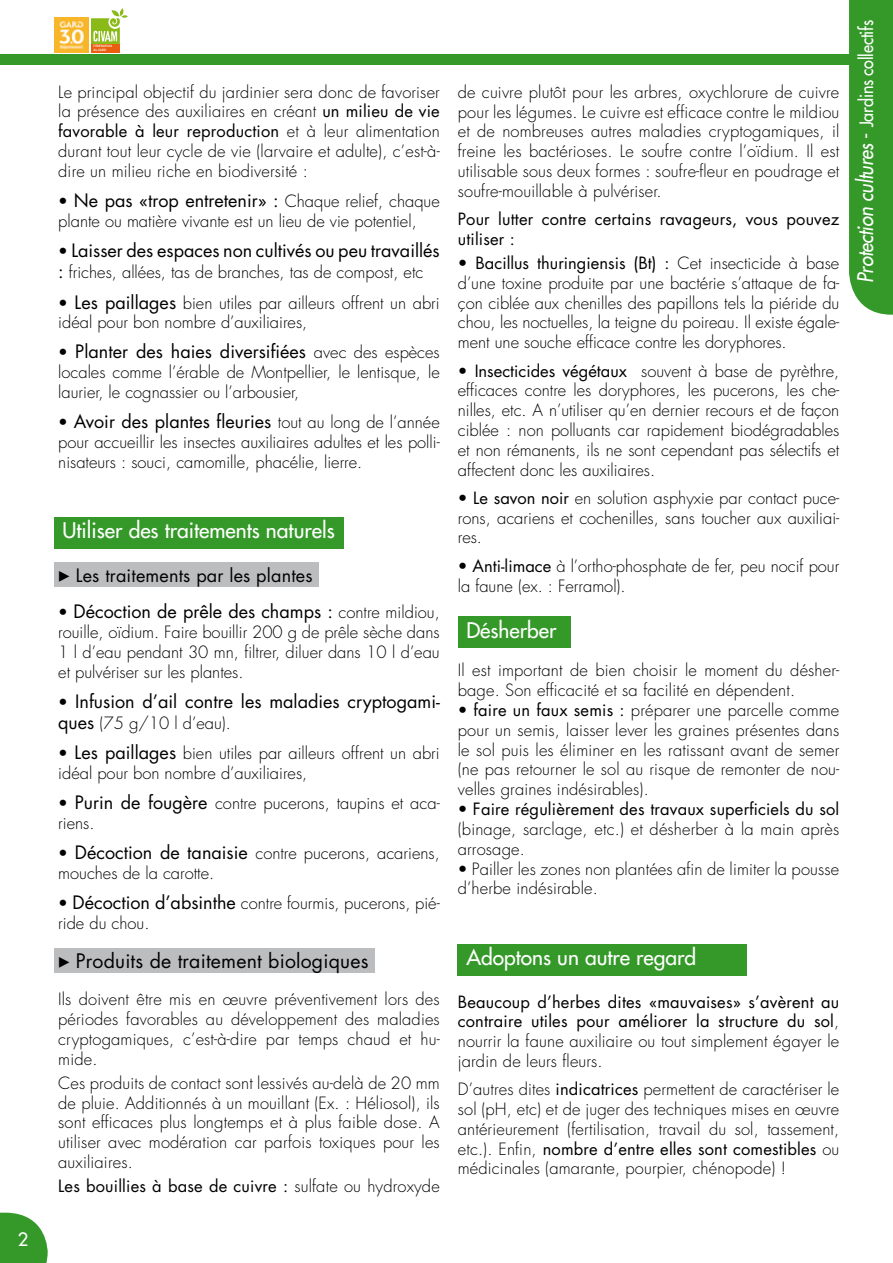
<style>
.page{position:relative;width:893px;height:1263px;background:#fff}
.page>*{position:absolute;margin:0;border:0;box-sizing:border-box;transform-origin:0 0}
.t1{font:21px "Futura";color:#fff}
.t2{font:italic 21px "Futura";color:#fff;scale:.9 1}
.t3{font:19.5px "Futura";letter-spacing:.01em;color:#000}
.t4{font:18px "Futura";color:#000}
.t5{font:18px "Futura";color:#fff}
.t6{font:300 16.5px/19.8px "Futura";color:#000}
.t7{font:16.5px/19.8px "Futura";letter-spacing:.01em;color:#000}
.t8{font:600 3.3px/4.1px "Source Sans Pro";color:#fff}
.s1{font-weight:400}
.s2{font-size:16.5px}
.s3{font-weight:300;font-size:16.5px}
.s4{font-weight:400;font-size:18px}
.s5{font-family:"Source Sans Pro";font-weight:700;font-size:19.5px}
.s6{font-family:"Source Sans Pro";font-weight:700}
.s7{font-weight:300}
.s8{font-style:normal}
.s9{font-style:normal;font-size:18px}
</style>
<div class="page">
<div style="left:0;top:54px;width:887px;height:11px;background:#359929"></div>
<div style="left:849px;top:0;width:44px;height:315px;background:#359929"></div>
<svg style="left:0;top:1213px;width:48px;height:50px;background:#51a747"></svg>
<img style="left:54px;top:18px;width:35px;height:35px">
<div style="left:91px;top:44px;width:29px;height:8px;background:#e95e0f"></div>
<svg style="left:91px;top:8px;width:37px;height:36px"></svg>
<div style="left:54px;top:517px;width:289px;height:31px;background:#359929"></div>
<div style="left:458px;top:617px;width:112px;height:31px;background:#359929"></div>
<div style="left:54px;top:562px;width:265px;height:25px;background:#bcbdbf"></div>
<div style="left:54px;top:948px;width:321px;height:25px;background:#bcbdbf"></div>
<div style="left:458px;top:944px;width:289px;height:31px;background:#359929"></div>
<p class="t5" style="left:18px;top:1228px;width:12px">2</p>
<p class="t8" style="left:94px;top:44px;width:20px">FÉDÉRATION du GARD</p>
<p class="t6" style="left:58px;top:82px;width:383px;text-align:justify">Le principal objectif du jardinier sera donc de favoriser la présence des auxiliaires en créant <span class="s1">un milieu de vie favorable à leur reproduction</span> et à leur alimentation durant tout leur cycle de vie (larvaire et adulte), c’est-à&shy;dire un milieu riche en biodiversité :</p>
<p class="t4" style="left:58px;top:189px;width:383px"><span class="s2">•</span> Ne pas «trop entretenir» : <span class="s3">Chaque relief, chaque</span></p>
<p class="t6" style="left:58px;top:211px;width:360px">plante ou matière vivante est un lieu de vie potentiel,</p>
<p class="t4" style="left:58px;top:239px;width:383px"><span class="s2">•</span> Laisser des espaces non cultivés ou peu travaillés</p>
<p class="t6" style="left:58px;top:263px;width:367px"><span class="s4">:</span> friches, allées, tas de branches, tas de compost, etc</p>
<p class="t6" style="left:58px;top:293px;width:383px"><span class="s1">•</span> <span class="s4">Les paillages</span> bien utiles par ailleurs offrent un abri idéal pour bon nombre d’auxiliaires,</p>
<p class="t4" style="left:58px;top:340px;width:383px"><span class="s2">•</span> Planter des haies diversifiées <span class="s3">avec des espèces</span></p>
<p class="t6" style="left:58px;top:363px;width:383px">locales comme l’érable de Montpellier, le lentisque, le laurier, le cognassier ou l’arbousier,</p>
<p class="t4" style="left:58px;top:410px;width:383px"><span class="s2">•</span> Avoir des plantes fleuries <span class="s3">tout au long de l’année</span></p>
<p class="t6" style="left:58px;top:433px;width:383px">pour accueillir les insectes auxiliaires adultes et les polli&shy;nisateurs : souci, camomille, phacélie, lierre.</p>
<p class="t1" style="left:63px;top:517px;width:274px">Utiliser des traitements naturels</p>
<p class="t4" style="left:58px;top:564px;width:256px"><span class="s5">▶</span> Les traitements par les plantes</p>
<p class="t4" style="left:58px;top:600px;width:383px"><span class="s2">•</span> Décoction de prêle des champs : <span class="s3">contre mildiou,</span></p>
<p class="t6" style="left:58px;top:622px;width:383px;text-align:justify">rouille, oïdium. Faire bouillir 200 g de prêle sèche dans 1 l d’eau pendant 30 mn, filtrer, diluer dans 10 l d’eau et pulvériser sur les plantes.</p>
<p class="t4" style="left:58px;top:690px;width:383px"><span class="s2">•</span> Infusion d’ail contre les maladies cryptogami-</p>
<p class="t6" style="left:58px;top:714px;width:174px"><span class="s4">ques</span> (75 g/10 l d’eau).</p>
<p class="t6" style="left:58px;top:744px;width:383px"><span class="s1">•</span> <span class="s4">Les paillages</span> bien utiles par ailleurs offrent un abri idéal pour bon nombre d’auxiliaires,</p>
<p class="t6" style="left:58px;top:794px;width:383px"><span class="s1">•</span> <span class="s4">Purin de fougère</span> contre pucerons, taupins et aca&shy;riens.</p>
<p class="t6" style="left:58px;top:844px;width:383px"><span class="s1">•</span> <span class="s4">Décoction de tanaisie</span> contre pucerons, acariens, mouches de la carotte.</p>
<p class="t6" style="left:58px;top:894px;width:383px"><span class="s1">•</span> <span class="s4">Décoction d’absinthe</span> contre fourmis, pucerons, pié&shy;ride du chou.</p>
<p class="t6" style="left:458px;top:82px;width:383px;text-align:justify">de cuivre plutôt pour les arbres, oxychlorure de cuivre pour les légumes. Le cuivre est efficace contre le mildiou et de nombreuses autres maladies cryptogamiques, il freine les bactérioses. Le soufre contre l’oïdium. Il est utilisable sous deux formes : soufre-fleur en poudrage et soufre-mouillable à pulvériser.</p>
<p class="t7" style="left:458px;top:209px;width:383px">Pour lutter contre certains ravageurs, vous pouvez utiliser :</p>
<p class="t6" style="left:458px;top:254px;width:383px;text-align:justify"><span class="s1">• Bacillus thuringiensis (Bt) :</span> Cet insecticide à base d’une toxine produite par une bactérie s’attaque de fa&shy;çon ciblée aux chenilles des papillons tels la piéride du chou, les noctuelles, la teigne du poireau. Il existe égale&shy;ment une souche efficace contre les doryphores.</p>
<p class="t6" style="left:458px;top:361px;width:383px;text-align:justify"><span class="s1">• Insecticides végétaux</span> souvent à base de pyrèthre, efficaces contre les doryphores, les pucerons, les che&shy;nilles, etc. A n’utiliser qu’en dernier recours et de façon ciblée : non polluants car rapidement biodégradables et non rémanents, ils ne sont cependant pas sélectifs et affectent donc les auxiliaires.</p>
<p class="t6" style="left:458px;top:488px;width:383px;text-align:justify"><span class="s1">• Le savon noir</span> en solution asphyxie par contact puce&shy;rons, acariens et cochenilles, sans toucher aux auxiliai&shy;res.</p>
<p class="t6" style="left:458px;top:556px;width:383px"><span class="s1">• Anti-limace</span> à l’ortho-phosphate de fer, peu nocif pour la faune (ex. : Ferramol).</p>
<p class="t1" style="left:466px;top:616px;width:92px">Désherber</p>
<p class="t6" style="left:458px;top:661px;width:383px">Il est important de bien choisir le moment du désher&shy;bage. Son efficacité et sa facilité en dépendent.</p>
<p class="t6" style="left:458px;top:701px;width:383px;text-align:justify"><span class="s1">• faire un faux semis :</span> préparer une parcelle comme pour un semis, laisser lever les graines présentes dans le sol puis les éliminer en les ratissant avant de semer (ne pas retourner le sol au risque de remonter de nou&shy;velles graines indésirables).</p>
<p class="t7" style="left:458px;top:799px;width:383px">• Faire régulièrement des travaux superficiels du sol</p>
<p class="t6" style="left:458px;top:819px;width:383px">(binage, sarclage, etc.) et désherber à la main après arrosage.</p>
<p class="t6" style="left:458px;top:859px;width:383px"><span class="s1">•</span> Pailler les zones non plantées afin de limiter la pousse d’herbe indésirable.</p>
<p class="t3" style="left:58px;top:948px;width:312px"><span class="s6">▶</span> Produits de traitement biologiques</p>
<p class="t1" style="left:466px;top:943px;width:231px">Adoptons un autre regard</p>
<p class="t6" style="left:58px;top:990px;width:383px;text-align:justify">Ils doivent être mis en œuvre préventivement lors des périodes favorables au développement des maladies cryptogamiques, c’est-à-dire par temps chaud et hu&shy;mide.</p>
<p class="t6" style="left:58px;top:1073px;width:383px;text-align:justify">Ces produits de contact sont lessivés au-delà de 20 mm de pluie. Additionnés à un mouillant (Ex. : Héliosol), ils sont efficaces plus longtemps et à plus faible dose. A utiliser avec modération car parfois toxiques pour les auxiliaires.</p>
<p class="t7" style="left:58px;top:1176px;width:383px">Les bouillies à base de cuivre : <span class="s7">sulfate ou hydroxyde</span></p>
<p class="t7" style="left:458px;top:992px;width:383px;text-align:justify">Beaucoup d’herbes dites «mauvaises» s’avèrent au contraire utiles pour améliorer la structure du sol<span class="s7">, nourrir la faune auxiliaire ou tout simplement égayer le jardin de leurs fleurs.</span></p>
<p class="t6" style="left:458px;top:1080px;width:383px;text-align:justify">D’autres dites <span class="s1">indicatrices</span> permettent de caractériser le sol (pH, etc) et de juger des techniques mises en œuvre antérieurement (fertilisation, travail du sol, tassement, etc.). Enfin, <span class="s1">nombre d’entre elles sont comestibles</span> ou médicinales (amarante, pourpier, chénopode) !</p>
<p class="t2" style="left:852px;top:283px;width:294px;rotate:-90deg">Protection cultures <span class="s8">-</span> <span class="s9">Jardins collectifs</span></p>
</div>
